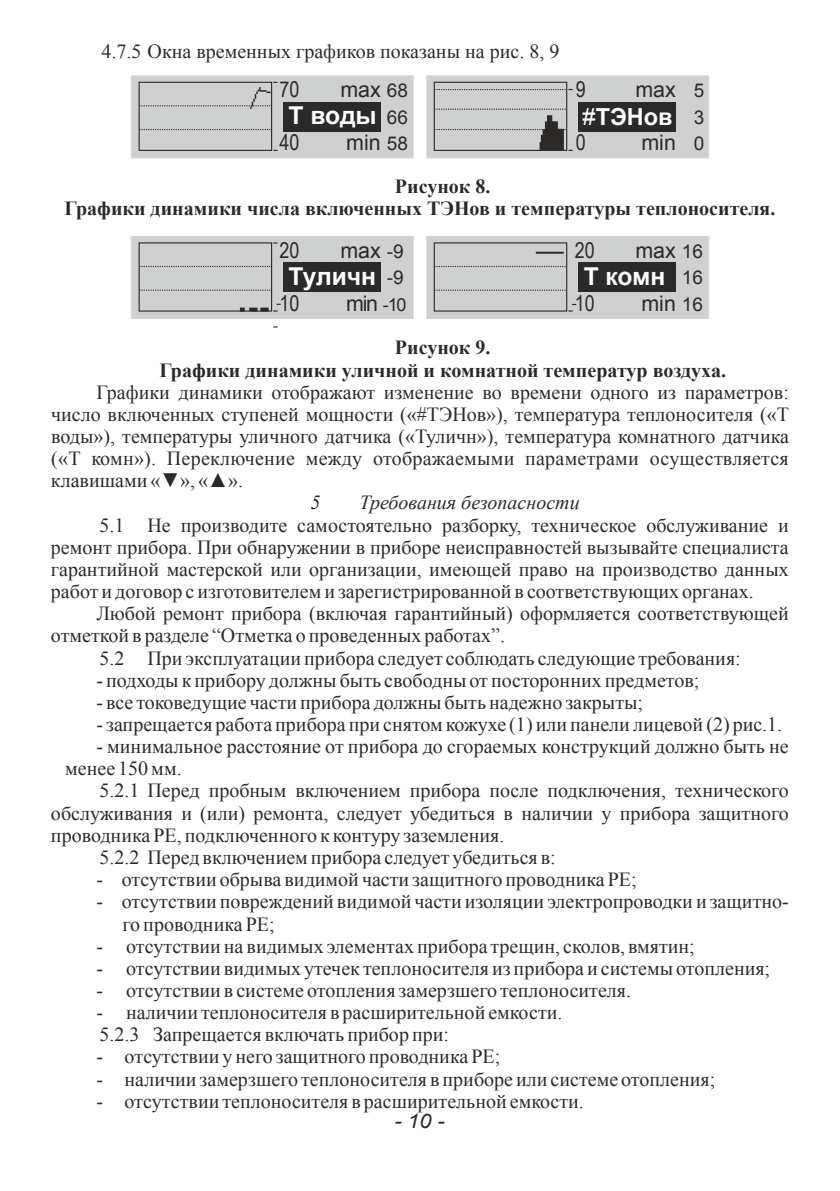
<style>
.page{position:relative;width:840px;height:1191px;background:#fff}
.page>*{position:absolute;margin:0;border:0;box-sizing:border-box;transform-origin:0 0}
.t1{font:700 24.6px "Arial";letter-spacing:-.015em;color:#fdfdfd}
.t2{font:700 23.4px "Arial";color:#fdfdfd}
.t3{font:21.8px "Arial Narrow";color:#2b2a29}
.t4{font:21.4px "Arial";color:#2b2a29}
.t5{font:20px/22.2px "Times New Roman";color:#2b2a29}
.t6{font:700 20px/22.2px "Times New Roman";color:#2b2a29}
.t7{font:italic 20px "Times New Roman";color:#2b2a29}
.t8{font:italic 20px "Arial";color:#2b2a29;scale:1.08 1}
.t9{font:19px "Arial";color:#2b2a29}
.s1{font-size:19px}
.s2{font-weight:400}
.s3{font-size:18px}
</style>
<div class="page">
<div style="left:131px;top:75px;width:283px;height:84px;background:#cfd0d0"></div>
<div style="left:130px;top:74px;width:284px;height:85px;border:1px solid #fdfdfd"></div>
<div style="left:138px;top:82px;width:134px;height:69px;border:1px solid #2b2a29"></div>
<svg style="left:139px;top:129px;width:132px;height:1px"></svg>
<div style="left:283px;top:102px;width:97px;height:29px;background:#2b2a29"></div>
<svg style="left:139px;top:82px;width:138px;height:27px"></svg>
<div style="left:425px;top:75px;width:283px;height:84px;background:#cfd0d0"></div>
<div style="left:425px;top:74px;width:284px;height:85px;border:1px solid #fdfdfd"></div>
<div style="left:433px;top:82px;width:134px;height:69px;border:1px solid #2b2a29"></div>
<div style="left:578px;top:102px;width:97px;height:29px;background:#2b2a29"></div>
<svg style="left:434px;top:109px;width:138px;height:42px"></svg>
<svg style="left:434px;top:89px;width:138px;height:1px"></svg>
<div style="left:131px;top:235px;width:283px;height:84px;background:#cfd0d0"></div>
<div style="left:130px;top:235px;width:284px;height:85px;border:1px solid #fdfdfd"></div>
<div style="left:138px;top:242px;width:134px;height:70px;border:1px solid #2b2a29"></div>
<svg style="left:139px;top:266px;width:132px;height:1px"></svg>
<svg style="left:139px;top:290px;width:132px;height:1px"></svg>
<div style="left:283px;top:263px;width:97px;height:29px;background:#2b2a29"></div>
<svg style="left:240px;top:304px;width:40px;height:7px"></svg>
<div style="left:425px;top:235px;width:283px;height:84px;background:#cfd0d0"></div>
<div style="left:425px;top:235px;width:284px;height:85px;border:1px solid #fdfdfd"></div>
<div style="left:433px;top:242px;width:134px;height:70px;border:1px solid #2b2a29"></div>
<svg style="left:434px;top:266px;width:132px;height:1px"></svg>
<svg style="left:434px;top:290px;width:132px;height:1px"></svg>
<div style="left:578px;top:263px;width:97px;height:29px;background:#2b2a29"></div>
<hr style="left:535px;top:252px;width:28px;height:2px;background:#2b2a29">
<p class="t5" style="left:101px;top:42px;width:459px">4.7.5 Окна временных графиков показаны на рис. 8, 9</p>
<p class="t3" style="left:279px;top:81px;width:21px">70</p>
<p class="t3" style="left:279px;top:134px;width:21px">40</p>
<p class="t4" style="left:340px;top:77px;width:69px">max <span class="s1">68</span></p>
<p class="t4" style="left:346px;top:130px;width:63px">min <span class="s1">58</span></p>
<p class="t1" style="left:288px;top:99px;width:89px">Т воды</p>
<p class="t9" style="left:386px;top:106px;width:23px">66</p>
<p class="t3" style="left:575px;top:81px;width:11px">9</p>
<p class="t3" style="left:575px;top:134px;width:11px">0</p>
<p class="t4" style="left:635px;top:77px;width:70px">max <span class="s1">5</span></p>
<p class="t4" style="left:641px;top:130px;width:64px">min <span class="s1">0</span></p>
<p class="t2" style="left:582px;top:101px;width:91px"><span class="s2">#</span>ТЭНов</p>
<p class="t9" style="left:693px;top:106px;width:12px">3</p>
<p class="t6" style="left:64px;top:174px;width:712px;text-indent:330px">Рисунок 8.<br>Графики динамики числа включенных ТЭНов и температуры теплоносителя.</p>
<p class="t3" style="left:279px;top:242px;width:21px">20</p>
<p class="t3" style="left:279px;top:295px;width:21px">10</p>
<p class="t4" style="left:340px;top:238px;width:65px">max <span class="s1">-9</span></p>
<p class="t4" style="left:346px;top:291px;width:62px">min <span class="s3">-10</span></p>
<p class="t1" style="left:288px;top:259px;width:89px">Туличн</p>
<p class="t9" style="left:386px;top:266px;width:18px">-9</p>
<p class="t3" style="left:574px;top:242px;width:21px">20</p>
<p class="t3" style="left:574px;top:295px;width:21px">10</p>
<p class="t4" style="left:635px;top:238px;width:69px">max <span class="s1">16</span></p>
<p class="t4" style="left:641px;top:291px;width:63px">min <span class="s1">16</span></p>
<p class="t1" style="left:583px;top:259px;width:83px">Т комн</p>
<p class="t9" style="left:681px;top:266px;width:23px">16</p>
<p class="t6" style="left:159px;top:336px;width:567px;text-align:center">Рисунок 9.<br>Графики динамики уличной и комнатной температур воздуха.</p>
<p class="t5" style="left:51px;top:380px;width:739px;text-align:justify;text-indent:45px">Графики динамики отображают изменение во времени одного из параметров: число включенных ступеней мощности («#ТЭНов»), температура теплоносителя («Т воды»), температуры уличного датчика («Туличн»), температура комнатного датчика («Т комн»). Переключение между отображаемыми параметрами осуществляется клавишами «▼», «▲».</p>
<p class="t7" style="left:310px;top:495px;width:11px">5</p>
<p class="t7" style="left:359px;top:489px;width:222px">Требования безопасности</p>
<p class="t5" style="left:51px;top:516px;width:739px;text-align:justify;text-indent:48px">5.1 Не производите самостоятельно разборку, техническое обслуживание и ремонт прибора. При обнаружении в приборе неисправностей вызывайте специалиста гарантийной мастерской или организации, имеющей право на производство данных работ и договор с изготовителем и зарегистрированной в соответствующих органах.</p>
<p class="t5" style="left:96px;top:602px;width:693px">Любой ремонт прибора (включая гарантийный) оформляется соответствующей</p>
<p class="t5" style="left:51px;top:624px;width:455px">отметкой в разделе “Отметка о проведенных работах”.</p>
<p class="t5" style="left:99px;top:648px;width:642px">5.2 При эксплуатации прибора следует соблюдать следующие требования:</p>
<p class="t5" style="left:96px;top:670px;width:604px">- подходы к прибору должны быть свободны от посторонних предметов;</p>
<p class="t5" style="left:96px;top:693px;width:548px">- все токоведущие части прибора должны быть надежно закрыты;</p>
<p class="t5" style="left:96px;top:715px;width:687px">- запрещается работа прибора при снятом кожухе (1) или панели лицевой (2) рис.1.</p>
<p class="t5" style="left:65px;top:737px;width:724px;text-indent:31px">- минимальное расстояние от прибора до сгораемых конструкций должно быть не менее 150 мм.</p>
<p class="t5" style="left:99px;top:781px;width:690px">5.2.1 Перед пробным включением прибора после подключения, технического</p>
<p class="t5" style="left:51px;top:801px;width:738px">обслуживания и (или) ремонта, следует убедиться в наличии у прибора защитного</p>
<p class="t5" style="left:51px;top:824px;width:454px">проводника РЕ, подключенного к контуру заземления.</p>
<p class="t5" style="left:99px;top:848px;width:457px">5.2.2 Перед включением прибора следует убедиться в:</p>
<p class="t5" style="left:96px;top:870px;width:541px">- отсутствии обрыва видимой части защитного проводника РЕ;</p>
<p class="t5" style="left:122px;top:892px;width:667px;text-indent:-26px">- отсутствии повреждений видимой части изоляции электропроводки и защитно&shy;го проводника РЕ;</p>
<p class="t5" style="left:96px;top:936px;width:599px">- отсутствии на видимых элементах прибора трещин, сколов, вмятин;</p>
<p class="t5" style="left:96px;top:959px;width:675px">- отсутствии видимых утечек теплоносителя из прибора и системы отопления;</p>
<p class="t5" style="left:96px;top:981px;width:536px">- отсутствии в системе отопления замерзшего теплоносителя.</p>
<p class="t5" style="left:96px;top:1003px;width:467px">- наличии теплоносителя в расширительной емкости.<br>5.2.3 Запрещается включать прибор при:</p>
<p class="t5" style="left:96px;top:1047px;width:405px">- отсутствии у него защитного проводника РЕ;</p>
<p class="t5" style="left:96px;top:1069px;width:620px">- наличии замерзшего теплоносителя в приборе или системе отопления;</p>
<p class="t5" style="left:96px;top:1091px;width:488px">- отсутствии теплоносителя в расширительной емкости.</p>
<p class="t8" style="left:394px;top:1109px;width:48px">- 10 -</p>
</div>
